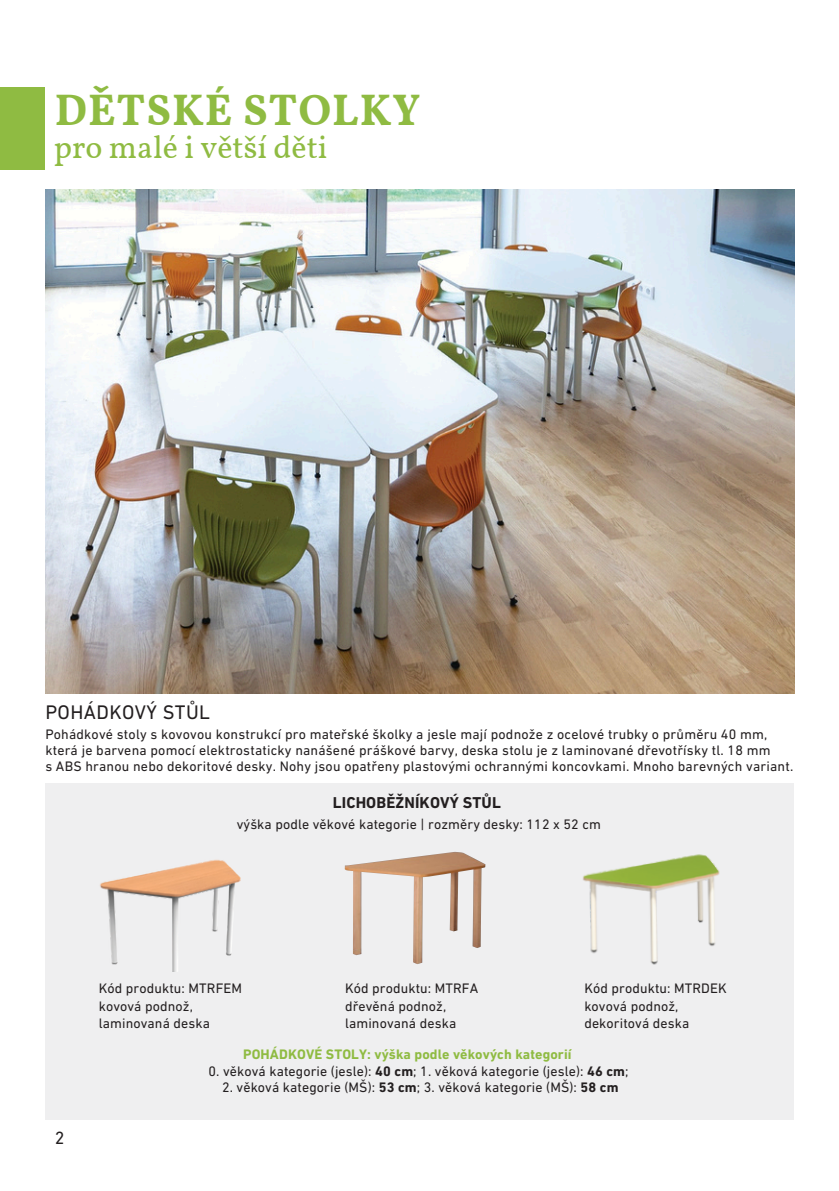
<style>
.page{position:relative;width:839px;height:1191px;background:#fff}
.page>*{position:absolute;margin:0;border:0;box-sizing:border-box;transform-origin:0 0}
.t1{font:700 44px "Vollkorn";letter-spacing:.02em;color:#8fbb42}
.t2{font:32px "Vollkorn";color:#8fbb42}
.t3{font:20px "DIN Next LT Pro";letter-spacing:.02em;color:#231f20}
.t4{font:18px "DIN Next LT Pro";color:#231f20}
.t5{font:700 16px "DIN Next LT Pro";letter-spacing:.01em;color:#231f20}
.t6{font:14px/17.4px "DIN Next LT Pro";letter-spacing:.015em;color:#231f20}
.t7{font:700 14px "DIN Next LT Pro";letter-spacing:.01em;color:#8fbb42}
.s1{font-weight:700}
</style>
<div class="page">
<div style="left:45px;top:783px;width:749px;height:337px;background:#efeff0"></div>
<img style="left:45px;top:190px;width:749px;height:504px">
<img style="left:345px;top:852px;width:140px;height:112px">
<img style="left:100px;top:859px;width:141px;height:113px">
<img style="left:583px;top:854px;width:137px;height:111px">
<div style="left:0;top:87px;width:45px;height:83px;background:#8fbb42"></div>
<p class="t1" style="left:55px;top:83px;width:367px">DĚTSKÉ STOLKY</p>
<p class="t2" style="left:54px;top:127px;width:275px">pro malé i větší děti</p>
<h3 class="t3" style="left:45px;top:704px;width:166px">POHÁDKOVÝ STŮL</h3>
<p class="t6" style="left:45px;top:727px;width:726px;line-height:16.4px">Pohádkové stoly s kovovou konstrukcí pro mateřské školky a jesle mají podnože z ocelové trubky o průměru 40 mm, která je barvena pomocí elektrostaticky nanášené práškové barvy, deska stolu je z laminované dřevotřísky tl. 18 mm</p>
<p class="t6" style="left:45px;top:759px;width:749px">s ABS hranou nebo dekoritové desky. Nohy jsou opatřeny plastovými ochrannými koncovkami. Mnoho barevných variant.</p>
<p class="t5" style="left:333px;top:796px;width:169px">LICHOBĚŽNÍKOVÝ STŮL</p>
<p class="t6" style="left:237px;top:817px;width:365px">výška podle věkové kategorie | rozměry desky: 112 x 52 cm</p>
<p class="t6" style="left:99px;top:981px;width:145px">Kód produktu: MTRFEM kovová podnož, laminovaná deska</p>
<p class="t6" style="left:345px;top:981px;width:135px">Kód produktu: MTRFA</p>
<p class="t6" style="left:345px;top:999px;width:103px">dřevěná podnož,</p>
<p class="t6" style="left:345px;top:1016px;width:113px">laminovaná deska</p>
<p class="t6" style="left:584px;top:981px;width:144px">Kód produktu: MTRDEK kovová podnož, dekoritová deska</p>
<p class="t4" style="left:55px;top:1130px;width:11px">2</p>
<p class="t7" style="left:243px;top:1048px;width:330px">POHÁDKOVÉ STOLY: výška podle věkových kategorií</p>
<p class="t6" style="left:208px;top:1064px;width:421px">0. věková kategorie (jesle): <span class="s1">40 cm</span>; 1. věková kategorie (jesle): <span class="s1">46 cm</span>;</p>
<p class="t6" style="left:222px;top:1079px;width:398px">2. věková kategorie (MŠ): <span class="s1">53 cm</span>; 3. věková kategorie (MŠ): <span class="s1">58 cm</span></p>
</div>
